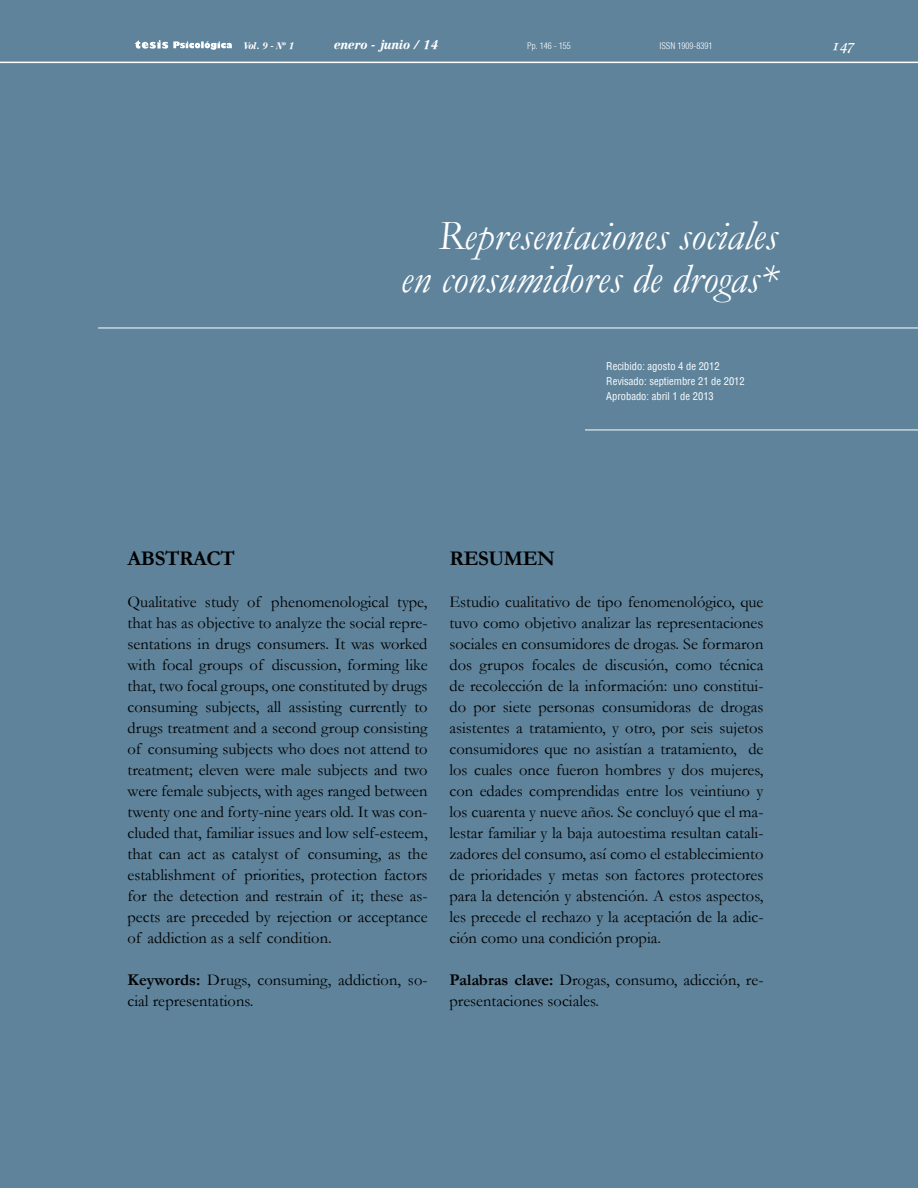
<style>
.page{position:relative;width:918px;height:1188px;background:#5e839b}
.page>*{position:absolute;margin:0;border:0;box-sizing:border-box;transform-origin:0 0}
.t1{font:italic 42px/43.5px "Garamond";color:#fff;text-align:right}
.t2{font:700 21px "Garamond";letter-spacing:-.02em;color:#000}
.t3{font:16.5px/21px "Garamond";color:#000;text-align:justify}
.t4{font:13.5px "Century Reprise OSSSK Italic";color:#fff}
.t5{font:12px "Century Reprise Black SSK Italic";color:#fff}
.t6{font:condensed 10.5px/15px "Helvetica";color:#fff}
.t7{font:300 condensed 9px "Helvetica";color:#fff}
.t8{font:9px "Century Reprise Black SSK Italic";color:#fff}
.s1{font-weight:700}
</style>
<div class="page">
<hr style="left:0;top:62px;width:918px;height:1px;background:#fff">
<svg style="left:134px;top:40px;width:98px;height:10px"></svg>
<hr style="left:98px;top:328px;width:820px;height:1px;background:#fff">
<hr style="left:585px;top:430px;width:333px;height:1px;background:#fff">
<p class="t8" style="left:244px;top:40px;width:52px">Vol. 9 - Nº 1</p>
<p class="t5" style="left:334px;top:37px;width:106px">enero - junio / 14</p>
<p class="t7" style="left:659px;top:40px;width:54px">ISSN 1909-8391</p>
<p class="t4" style="left:832px;top:37px;width:25px">147</p>
<p class="t7" style="left:527px;top:40px;width:45px">Pp. 146 - 155</p>
<h1 class="t1" style="left:401px;top:213px;width:378px">Representaciones sociales en consumidores de drogas*</h1>
<p class="t6" style="left:606px;top:358px;width:140px">Recibido: agosto 4 de 2012<br>Revisado: septiembre 21 de 2012<br>Aprobado: abril 1 de 2013</p>
<p class="t2" style="left:128px;top:546px;width:109px">ABSTRACT</p>
<p class="t3" style="left:128px;top:591px;width:302px">Qualitative study of phenomenological type, that has as objective to analyze the social repre&shy;sentations in drugs consumers. It was worked with focal groups of discussion, forming like that, two focal groups, one constituted by drugs consuming subjects, all assisting currently to drugs treatment and a second group consisting of consuming subjects who does not attend to treatment; eleven were male subjects and two were female subjects, with ages ranged between twenty one and forty-nine years old. It was con&shy;cluded that, familiar issues and low self-esteem, that can act as catalyst of consuming, as the establishment of priorities, protection factors for the detection and restrain of it; these as&shy;pects are preceded by rejection or acceptance of addiction as a self condition.</p>
<p class="t3" style="left:128px;top:969px;width:302px"><span class="s1">Keywords:</span> Drugs, consuming, addiction, so&shy;cial representations.</p>
<p class="t2" style="left:449px;top:546px;width:107px">RESUMEN</p>
<p class="t3" style="left:449px;top:591px;width:316px">Estudio cualitativo de tipo fenomenológico, que tuvo como objetivo analizar las representaciones sociales en consumidores de drogas. Se formaron dos grupos focales de discusión, como técnica de recolección de la información: uno constitui&shy;do por siete personas consumidoras de drogas asistentes a tratamiento, y otro, por seis sujetos consumidores que no asistían a tratamiento, de los cuales once fueron hombres y dos mujeres, con edades comprendidas entre los veintiuno y los cuarenta y nueve años. Se concluyó que el ma&shy;lestar familiar y la baja autoestima resultan catali&shy;zadores del consumo, así como el establecimiento de prioridades y metas son factores protectores para la detención y abstención. A estos aspectos, les precede el rechazo y la aceptación de la adic&shy;ción como una condición propia.</p>
<p class="t3" style="left:449px;top:969px;width:316px"><span class="s1">Palabras clave:</span> Drogas, consumo, adicción, re&shy;presentaciones sociales.</p>
</div>
